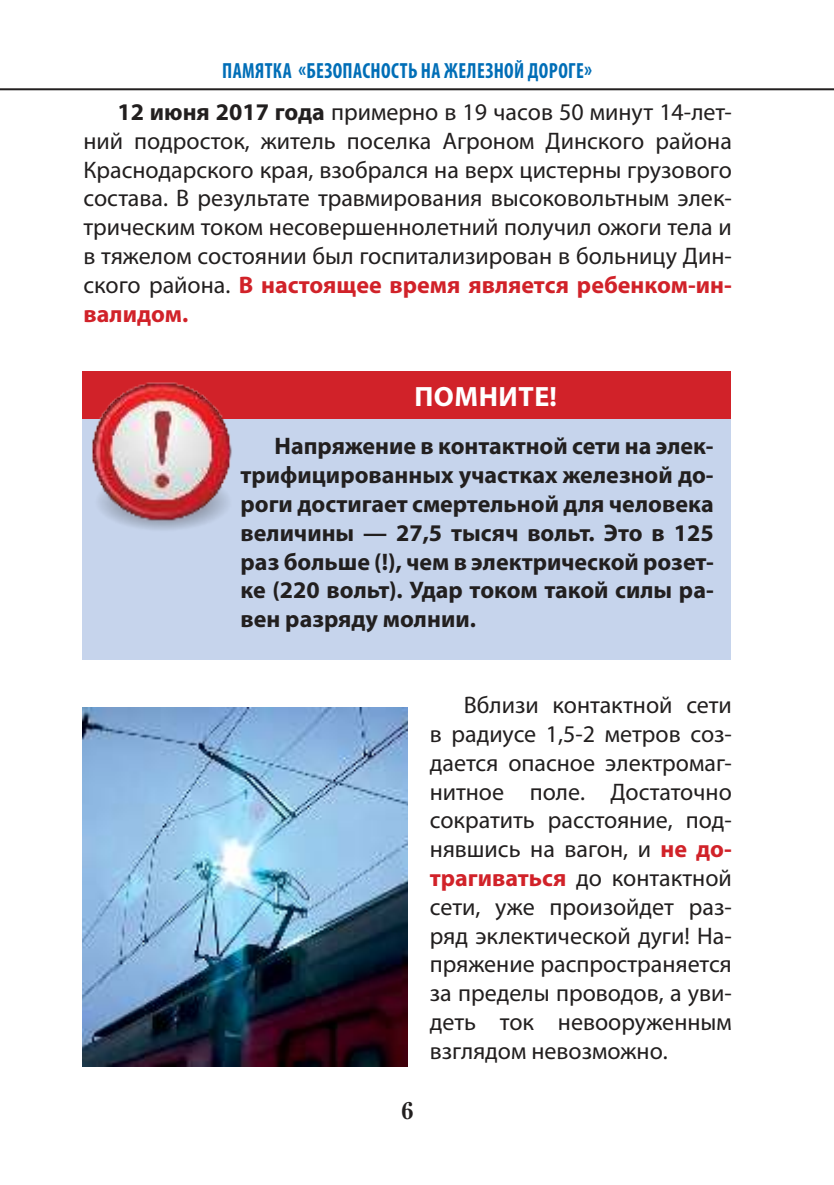
<style>
.page{position:relative;width:834px;height:1185px;background:#fff}
.page>*{position:absolute;margin:0;border:0;box-sizing:border-box;transform-origin:0 0}
.t1{font:700 28px "Myriad Pro";letter-spacing:.02em;color:#fff}
.t2{font:24px/28.8px "Myriad Pro";color:#221f1f;text-align:justify}
.t3{font:700 24px/28.8px "Myriad Pro";color:#221f1f;text-align:justify}
.t4{font:700 24px "Petersburg C";color:#221f1f}
.t5{font:700 condensed 22px "Myriad Pro";letter-spacing:.02em;color:#006eb7;scale:.9 1}
.s1{font-weight:700}
.s2{font-weight:700;color:#d12229}
</style>
<div class="page">
<hr style="left:0;top:88px;width:833px;height:2px;background:#221f1f">
<div style="left:82px;top:371px;width:648px;height:48px;background:#d12229"></div>
<div style="left:82px;top:419px;width:648px;height:240px;background:#c6d4ec"></div>
<img style="left:92px;top:382px;width:140px;height:148px">
<img style="left:82px;top:707px;width:325px;height:360px">
<p class="t5" style="left:222px;top:60px;width:412px">ПАМЯТКА «БЕЗОПАСНОСТЬ НА ЖЕЛЕЗНОЙ ДОРОГЕ»</p>
<p class="t2" style="left:83px;top:99px;width:650px;text-indent:34px"><span class="s1">12 июня 2017 года</span> примерно в 19 часов 50 минут 14-лет&shy;ний подросток, житель поселка Агроном Динского района Краснодарского края, взобрался на верх цистерны грузового состава. В результате травмирования высоковольтным элек&shy;трическим током несовершеннолетний получил ожоги тела и в тяжелом состоянии был госпитализирован в больницу Дин&shy;ского района. <span class="s2">В настоящее время является ребенком-ин&shy;валидом.</span></p>
<p class="t1" style="left:414px;top:383px;width:144px">ПОМНИТЕ!</p>
<p class="t3" style="left:240px;top:433px;width:474px;text-indent:34px">Напряжение в контактной сети на элек&shy;трифицированных участках железной до&shy;роги достигает смертельной для человека величины — 27,5 тысяч вольт. Это в 125 раз больше (!), чем в электрической розет&shy;ке (220 вольт). Удар током такой силы ра&shy;вен разряду молнии.</p>
<p class="t4" style="left:401px;top:1097px;width:14px">6</p>
<p class="t2" style="left:429px;top:692px;width:303px;text-indent:34px">Вблизи контактной сети в радиусе 1,5-2 метров соз&shy;дается опасное электромаг&shy;нитное поле. Достаточно сократить расстояние, под&shy;нявшись на вагон, и <span class="s2">не до&shy;трагиваться</span> до контактной сети, уже произойдет раз&shy;ряд эклектической дуги! На&shy;пряжение распространяется за пределы проводов, а уви&shy;деть ток невооруженным взглядом невозможно.</p>
</div>
